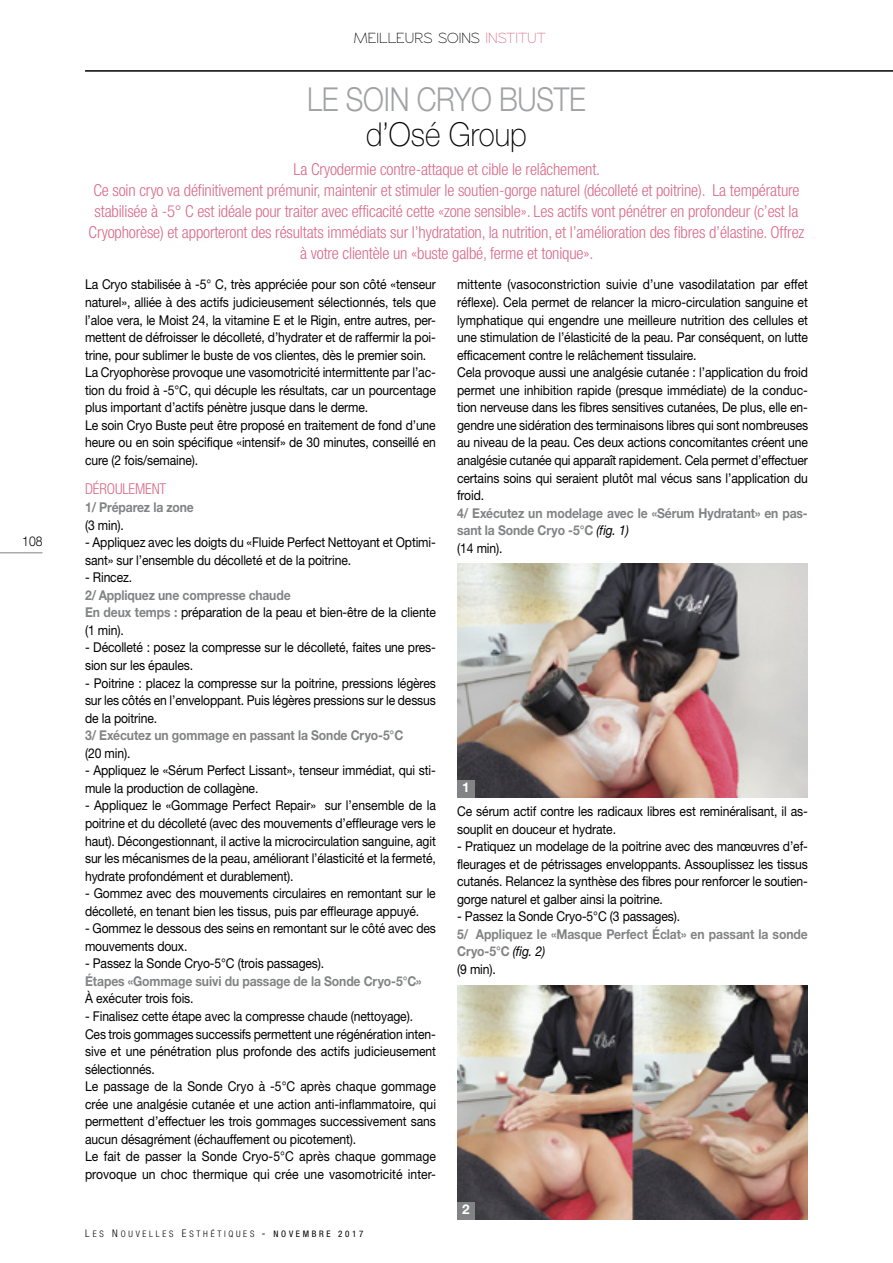
<style>
.page{position:relative;width:893px;height:1263px;background:#fff}
.page>*{position:absolute;margin:0;border:0;box-sizing:border-box;transform-origin:0 0}
.t1{font:300 33px "Helvetica Neue CE";letter-spacing:-.01em;color:#a1a2a4;scale:.85 1}
.t2{font:100 33px "Helvetica Neue";color:#000;scale:.9 1}
.t3{font:300 condensed 16.5px/21px "Helvetica Neue";letter-spacing:-.01em;color:#d96b8b;text-align:center}
.t4{font:15px "Rawengulk";color:#000}
.t5{font:300 condensed 15px "Helvetica Neue";letter-spacing:-.01em;color:#d96b8b}
.t6{font:13.5px/17.5px "Helvetica Neue";letter-spacing:-.01em;color:#000;scale:.9 1}
.t7{font:700 13.5px/17.5px "Helvetica Neue CE";letter-spacing:-.01em;color:#828384;scale:.9 1}
.t8{font:300 13.5px "Helvetica Neue CE";color:#000;scale:.9 1}
.t9{font:700 13.5px "Helvetica Neue CE";color:#fff}
.t10{font:300 condensed 9px "Helvetica Neue";letter-spacing:.3em;color:#000}
.s1{color:#d96b8b}
.s2{font-family:"Helvetica Neue CE";font-weight:700;color:#828384}
.s3{font-weight:400;font-style:italic;color:#000}
.s4{font-size:10.5px}
.s5{font-weight:400;font-size:10.5px}
.s6{font-weight:400}
</style>
<div class="page">
<hr style="left:0;top:552px;width:43px;height:1px;background:#828384">
<img style="left:457px;top:563px;width:351px;height:234px">
<img style="left:457px;top:986px;width:351px;height:234px">
<hr style="left:85px;top:70px;width:808px;height:2px;background:#000">
<div style="left:457px;top:780px;width:17px;height:17px;background:#828384"></div>
<div style="left:457px;top:1203px;width:17px;height:17px;background:#828384"></div>
<p class="t8" style="left:22px;top:533px;width:24px">108</p>
<p class="t4" style="left:353px;top:29px;width:194px">MEILLEURS SOINS <span class="s1">INSTITUT</span></p>
<h1 class="t1" style="left:307px;top:80px;width:329px">LE SOIN CRYO BUSTE</h1>
<h1 class="t2" style="left:366px;top:115px;width:180px">d’Osé Group</h1>
<p class="t3" style="left:89px;top:159px;width:717px">La Cryodermie contre-attaque et cible le relâchement.<br>Ce soin cryo va définitivement prémunir, maintenir et stimuler le soutien-gorge naturel (décolleté et poitrine). La température stabilisée à -5° C est idéale pour traiter avec efficacité cette «zone sensible». Les actifs vont pénétrer en profondeur (c’est la Cryophorèse) et apporteront des résultats immédiats sur l’hydratation, la nutrition, et l’amélioration des fibres d’élastine. Offrez à votre clientèle un «buste galbé, ferme et tonique».</p>
<p class="t6" style="left:85px;top:276px;width:391px">La Cryo stabilisée à -5° C, très appréciée pour son côté «tenseur naturel», alliée à des actifs judicieusement sélectionnés, tels que l’aloe vera, le Moist 24, la vitamine E et le Rigin, entre autres, per&shy;mettent de défroisser le décolleté, d’hydrater et de raffermir la poi&shy;trine, pour sublimer le buste de vos clientes, dès le premier soin.<br>La Cryophorèse provoque une vasomotricité intermittente par l’ac&shy;tion du froid à -5°C, qui décuple les résultats, car un pourcentage plus important d’actifs pénètre jusque dans le derme.<br>Le soin Cryo Buste peut être proposé en traitement de fond d’une heure ou en soin spécifique «intensif» de 30 minutes, conseillé en cure (2 fois/semaine).</p>
<p class="t5" style="left:85px;top:480px;width:83px">DÉROULEMENT</p>
<p class="t7" style="left:85px;top:499px;width:122px">1/ Préparez la zone</p>
<p class="t6" style="left:85px;top:516px;width:45px">(3 min).</p>
<p class="t6" style="left:85px;top:533px;width:391px">- Appliquez avec les doigts du «Fluide Perfect Nettoyant et Optimi&shy;sant» sur l’ensemble du décolleté et de la poitrine.</p>
<p class="t6" style="left:85px;top:568px;width:54px">- Rincez.</p>
<p class="t7" style="left:85px;top:586px;width:230px">2/ Appliquez une compresse chaude</p>
<p class="t6" style="left:85px;top:603px;width:391px"><span class="s2">En deux temps :</span> préparation de la peau et bien-être de la cliente (1 min).</p>
<p class="t6" style="left:85px;top:639px;width:391px">- Décolleté : posez la compresse sur le décolleté, faites une pres&shy;sion sur les épaules.</p>
<p class="t6" style="left:85px;top:674px;width:391px;text-align:justify">- Poitrine : placez la compresse sur la poitrine, pressions légères sur les côtés en l’enveloppant. Puis légères pressions sur le dessus de la poitrine.</p>
<p class="t7" style="left:85px;top:727px;width:355px">3/ Exécutez un gommage en passant la Sonde Cryo-5°C</p>
<p class="t6" style="left:85px;top:744px;width:52px">(20 min).</p>
<p class="t6" style="left:85px;top:761px;width:391px">- Appliquez le «Sérum Perfect Lissant», tenseur immédiat, qui sti&shy;mule la production de collagène.</p>
<p class="t6" style="left:85px;top:797px;width:391px;text-align:justify">- Appliquez le «Gommage Perfect Repair» sur l’ensemble de la poitrine et du décolleté (avec des mouvements d’effleurage vers le haut). Décongestionnant, il active la microcirculation sanguine, agit sur les mécanismes de la peau, améliorant l’élasticité et la fermeté, hydrate profondément et durablement).</p>
<p class="t6" style="left:85px;top:884px;width:391px">- Gommez avec des mouvements circulaires en remontant sur le décolleté, en tenant bien les tissus, puis par effleurage appuyé.</p>
<p class="t6" style="left:85px;top:919px;width:391px">- Gommez le dessous des seins en remontant sur le côté avec des mouvements doux.</p>
<p class="t6" style="left:85px;top:954px;width:267px">- Passez la Sonde Cryo-5°C (trois passages).</p>
<p class="t7" style="left:85px;top:972px;width:376px">Étapes «Gommage suivi du passage de la Sonde Cryo-5°C»</p>
<p class="t6" style="left:85px;top:990px;width:122px">À exécuter trois fois.</p>
<p class="t6" style="left:85px;top:1007px;width:392px">- Finalisez cette étape avec la compresse chaude (nettoyage).<br>Ces trois gommages successifs permettent une régénération inten&shy;sive et une pénétration plus profonde des actifs judicieusement sélectionnés.<br>Le passage de la Sonde Cryo à -5°C après chaque gommage crée une analgésie cutanée et une action anti-inflammatoire, qui permettent d’effectuer les trois gommages successivement sans aucun désagrément (échauffement ou picotement).<br>Le fait de passer la Sonde Cryo-5°C après chaque gommage provoque un choc thermique qui crée une vasomotricité inter-</p>
<p class="t6" style="left:457px;top:276px;width:392px">mittente (vasoconstriction suivie d’une vasodilatation par effet réflexe). Cela permet de relancer la micro-circulation sanguine et lymphatique qui engendre une meilleure nutrition des cellules et une stimulation de l’élasticité de la peau. Par conséquent, on lutte efficacement contre le relâchement tissulaire.<br>Cela provoque aussi une analgésie cutanée : l’application du froid permet une inhibition rapide (presque immédiate) de la conduc&shy;tion nerveuse dans les fibres sensitives cutanées, De plus, elle en&shy;gendre une sidération des terminaisons libres qui sont nombreuses au niveau de la peau. Ces deux actions concomitantes créent une analgésie cutanée qui apparaît rapidement. Cela permet d’effectuer certains soins qui seraient plutôt mal vécus sans l’application du froid.</p>
<p class="t7" style="left:457px;top:504px;width:391px">4/ Exécutez un modelage avec le «Sérum Hydratant» en pas&shy;sant la Sonde Cryo -5°C <span class="s3">(fig. 1)</span></p>
<p class="t6" style="left:457px;top:539px;width:52px">(14 min).</p>
<p class="t9" style="left:462px;top:778px;width:9px">1</p>
<p class="t6" style="left:457px;top:802px;width:391px">Ce sérum actif contre les radicaux libres est reminéralisant, il as&shy;souplit en douceur et hydrate.</p>
<p class="t6" style="left:457px;top:837px;width:391px;text-align:justify">- Pratiquez un modelage de la poitrine avec des manœuvres d’ef&shy;fleurages et de pétrissages enveloppants. Assouplissez les tissus cutanés. Relancez la synthèse des fibres pour renforcer le soutien&shy;gorge naturel et galber ainsi la poitrine.</p>
<p class="t6" style="left:457px;top:907px;width:249px">- Passez la Sonde Cryo-5°C (3 passages).</p>
<p class="t7" style="left:457px;top:925px;width:391px">5/ Appliquez le «Masque Perfect Éclat» en passant la sonde<br>Cryo-5°C <span class="s3">(fig. 2)</span></p>
<p class="t6" style="left:457px;top:960px;width:45px">(9 min).</p>
<p class="t10" style="left:85px;top:1229px;width:280px"><span class="s4">L</span>ES <span class="s4">N</span>OUVELLES <span class="s4">E</span>STHÉTIQUES <span class="s5">-</span> <span class="s6">NOVEMBRE 2017</span></p>
<p class="t9" style="left:462px;top:1201px;width:9px">2</p>
</div>
